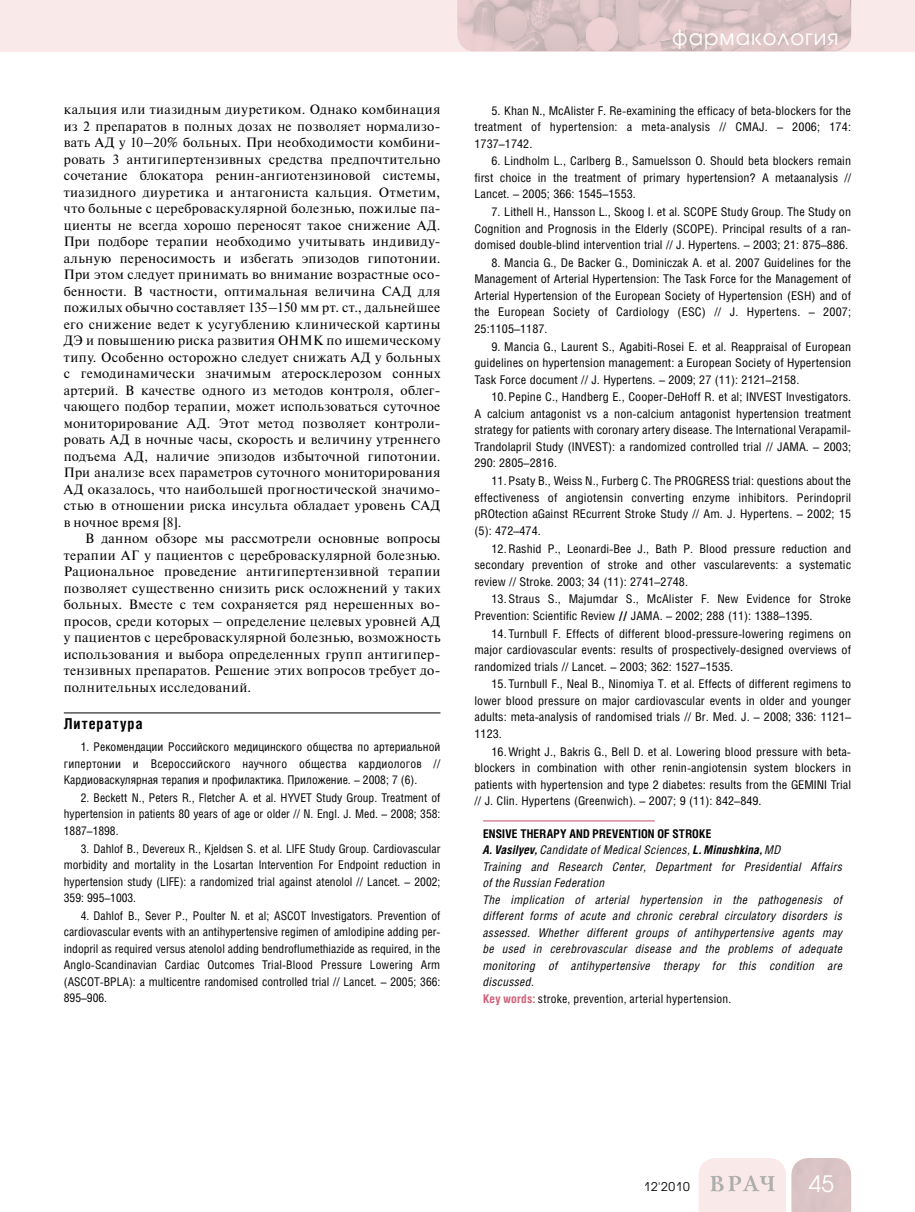
<style>
.page{position:relative;width:915px;height:1212px;background:#fff}
.page>*{position:absolute;margin:0;border:0;box-sizing:border-box;transform-origin:0 0}
.t1{font:22.5px "Avant Garde Gothic C";color:#fff}
.t2{font:21px "Avant Garde Gothic C";letter-spacing:.05em;color:#fff}
.t3{font:700 15px "Helios Cond";color:#000}
.t4{font:13.5px/16.5px "Newton C";letter-spacing:.025em;color:#000;text-align:justify}
.t5{font:12px/16.5px "Helios Cond";letter-spacing:.005em;color:#000;text-align:justify;scale:1.05 1}
.t6{font:12px/16.5px "Helios Cond";letter-spacing:.005em;color:#000;text-align:justify}
.t7{font:italic 12px/16.5px "Helios Cond";letter-spacing:.025em;color:#000}
.t8{font:12px "Avant Garde Gothic C";letter-spacing:.05em;color:#000}
.s1{font-weight:700}
.s2{font-weight:700;font-style:normal}
.s3{font-weight:700;font-style:normal;color:#cf6077}
.s4{font-style:normal}
</style>
<div class="page">
<div style="left:0;top:0;width:914px;height:51px;background:#f9e9e8"></div>
<img style="left:457px;top:0;width:393px;height:51px">
<div style="left:791px;top:1158px;width:59px;height:54px;background:#dbc4c5"></div>
<svg style="left:699px;top:1158px;width:86px;height:54px;background:#f3e4e4"></svg>
<hr style="left:64px;top:712px;width:376px;height:1px;background:#000">
<hr style="left:483px;top:820px;width:171px;height:1px;background:#cf6077">
<p class="t4" style="left:64px;top:101px;width:378px">кальция или тиазидным диуретиком. Однако комбинация из 2 препаратов в полных дозах не позволяет нормализо&shy;вать АД у 10–20% больных. При необходимости комбини&shy;ровать 3 антигипертензивных средства предпочтительно сочетание блокатора ренин-ангиотензиновой системы, тиазидного диуретика и антагониста кальция. Отметим, что больные с цереброваскулярной болезнью, пожилые па&shy;циенты не всегда хорошо переносят такое снижение АД.<br>При подборе терапии необходимо учитывать индивиду&shy;альную переносимость и избегать эпизодов гипотонии.<br>При этом следует принимать во внимание возрастные осо&shy;бенности. В частности, оптимальная величина САД для пожилых обычно составляет 135–150 мм рт. ст., дальнейшее его снижение ведет к усугублению клинической картины ДЭ и повышению риска развития ОНМК по ишемическому типу. Особенно осторожно следует снижать АД у больных с гемодинамически значимым атеросклерозом сонных артерий. В качестве одного из методов контроля, облег&shy;чающего подбор терапии, может использоваться суточное мониторирование АД. Этот метод позволяет контроли&shy;ровать АД в ночные часы, скорость и величину утреннего подъема АД, наличие эпизодов избыточной гипотонии.<br>При анализе всех параметров суточного мониторирования АД оказалось, что наибольшей прогностической значимо&shy;стью в отношении риска инсульта обладает уровень САД в ночное время [8].</p>
<p class="t4" style="left:64px;top:530px;width:378px;text-indent:21px">В данном обзоре мы рассмотрели основные вопросы терапии АГ у пациентов с цереброваскулярной болезнью.<br>Рациональное проведение антигипертензивной терапии позволяет существенно снизить риск осложнений у таких больных. Вместе с тем сохраняется ряд нерешенных во&shy;просов, среди которых – определение целевых уровней АД у пациентов с цереброваскулярной болезнью, возможность использования и выбора определенных групп антигипер&shy;тензивных препаратов. Решение этих вопросов требует до&shy;полнительных исследований.</p>
<p class="t3" style="left:64px;top:714px;width:80px">Литература</p>
<p class="t6" style="left:64px;top:738px;width:378px;text-indent:17px">1. Рекомендации Российского медицинского общества по артериальной гипертонии и Всероссийского научного общества кардиологов // Кардиоваскулярная терапия и профилактика. Приложение. – 2008; 7 (6).</p>
<p class="t6" style="left:64px;top:789px;width:378px;text-indent:17px">2. Beckett N., Peters R., Fletcher A. et al. HYVET Study Group. Treatment of hypertension in patients 80 years of age or older // N. Engl. J. Med. – 2008; 358:<br>1887–1898.</p>
<p class="t6" style="left:64px;top:840px;width:378px;text-indent:17px">3. Dahlof B., Devereux R., Kjeldsen S. et al. LIFE Study Group. Cardiovascular morbidity and mortality in the Losartan Intervention For Endpoint reduction in hypertension study (LIFE): a randomized trial against atenolol // Lancet. – 2002; 359: 995–1003.</p>
<p class="t6" style="left:64px;top:907px;width:378px;text-indent:17px">4. Dahlof B., Sever P., Poulter N. et al; ASCOT Investigators. Prevention of cardiovascular events with an antihypertensive regimen of amlodipine adding per&shy;indopril as required versus atenolol adding bendroflumethiazide as required, in the Anglo-Scandinavian Cardiac Outcomes Trial-Blood Pressure Lowering Arm (ASCOT-BPLA): a multicentre randomised controlled trial // Lancet. – 2005; 366:<br>895–906.</p>
<h2 class="t2" style="left:672px;top:25px;width:168px">фармакология</h2>
<p class="t5" style="left:474px;top:102px;width:360px;text-indent:17px">5. Khan N., McAlister F. Re-examining the efficacy of beta-blockers for the treatment of hypertension: a meta-analysis // CMAJ. – 2006; 174:<br>1737–1742.</p>
<p class="t5" style="left:474px;top:153px;width:360px;text-indent:17px">6. Lindholm L., Carlberg B., Samuelsson O. Should beta blockers remain first choice in the treatment of primary hypertension? A metaanalysis // Lancet. – 2005; 366: 1545–1553.</p>
<p class="t5" style="left:474px;top:203px;width:360px;text-indent:17px">7. Lithell H., Hansson L., Skoog I. et al. SCOPE Study Group. The Study on Cognition and Prognosis in the Elderly (SCOPE). Principal results of a ran&shy;domised double-blind intervention trial // J. Hypertens. – 2003; 21: 875–886.</p>
<p class="t5" style="left:474px;top:254px;width:360px;text-indent:17px">8. Mancia G., De Backer G., Dominiczak A. et al. 2007 Guidelines for the Management of Arterial Hypertension: The Task Force for the Management of Arterial Hypertension of the European Society of Hypertension (ESH) and of the European Society of Cardiology (ESC) // J. Hypertens. – 2007; 25:1105–1187.</p>
<p class="t5" style="left:474px;top:338px;width:360px;text-indent:17px">9. Mancia G., Laurent S., Agabiti-Rosei E. et al. Reappraisal of European guidelines on hypertension management: a European Society of Hypertension Task Force document // J. Hypertens. – 2009; 27 (11): 2121–2158.</p>
<p class="t5" style="left:474px;top:389px;width:360px;text-indent:17px">10. Pepine C., Handberg E., Cooper-DeHoff R. et al; INVEST Investigators.<br>A calcium antagonist vs a non-calcium antagonist hypertension treatment strategy for patients with coronary artery disease. The International Verapamil-Trandolapril Study (INVEST): a randomized controlled trial // JAMA. – 2003; 290: 2805–2816.</p>
<p class="t5" style="left:474px;top:472px;width:360px;text-indent:17px">11. Psaty B., Weiss N., Furberg C. The PROGRESS trial: questions about the effectiveness of angiotensin converting enzyme inhibitors. Perindopril pROtection aGainst REcurrent Stroke Study // Am. J. Hypertens. – 2002; 15 (5): 472–474.</p>
<p class="t5" style="left:474px;top:540px;width:360px;text-indent:17px">12. Rashid P., Leonardi-Bee J., Bath P. Blood pressure reduction and secondary prevention of stroke and other vascularevents: a systematic review // Stroke. 2003; 34 (11): 2741–2748.</p>
<p class="t5" style="left:474px;top:590px;width:360px;text-indent:17px">13. Straus S., Majumdar S., McAlister F. New Evidence for Stroke<br>Prevention: Scientific Review <span class="s1">//</span> JAMA. – 2002; 288 (11): 1388–1395.</p>
<p class="t5" style="left:474px;top:625px;width:360px;text-indent:17px">14. Turnbull F. Effects of different blood-pressure-lowering regimens on major cardiovascular events: results of prospectively-designed overviews of randomized trials // Lancet. – 2003; 362: 1527–1535.</p>
<p class="t5" style="left:474px;top:676px;width:360px;text-indent:17px">15. Turnbull F., Neal B., Ninomiya T. et al. Effects of different regimens to lower blood pressure on major cardiovascular events in older and younger adults: meta-analysis of randomised trials // Br. Med. J. – 2008; 336: 1121– 1123.</p>
<p class="t5" style="left:474px;top:743px;width:360px;text-indent:17px">16.Wright J., Bakris G., Bell D. et al. Lowering blood pressure with beta&shy;blockers in combination with other renin-angiotensin system blockers in patients with hypertension and type 2 diabetes: results from the GEMINI Trial // J. Clin. Hypertens (Greenwich). – 2007; 9 (11): 842–849.</p>
<p class="t7" style="left:483px;top:825px;width:361px"><span class="s2">ENSIVE THERAPY AND PREVENTION OF STROKE<br></span><span class="s1">A. Vasilyev,</span> Candidate of Medical Sciences, <span class="s1">L. Minushkina,</span> MD<br>Training and Research Center, Department for Presidential Affairs of the Russian Federation<br>The implication of arterial hypertension in the pathogenesis of different forms of acute and chronic cerebral circulatory disorders is assessed. Whether different groups of antihypertensive agents may be used in cerebrovascular disease and the problems of adequate monitoring of antihypertensive therapy for this condition are discussed.<br><span class="s3">Key words:</span> <span class="s4">stroke, prevention, arterial hypertension.</span></p>
<p class="t8" style="left:643px;top:1180px;width:47px">12'2010</p>
<h1 class="t1" style="left:808px;top:1170px;width:26px">45</h1>
</div>
